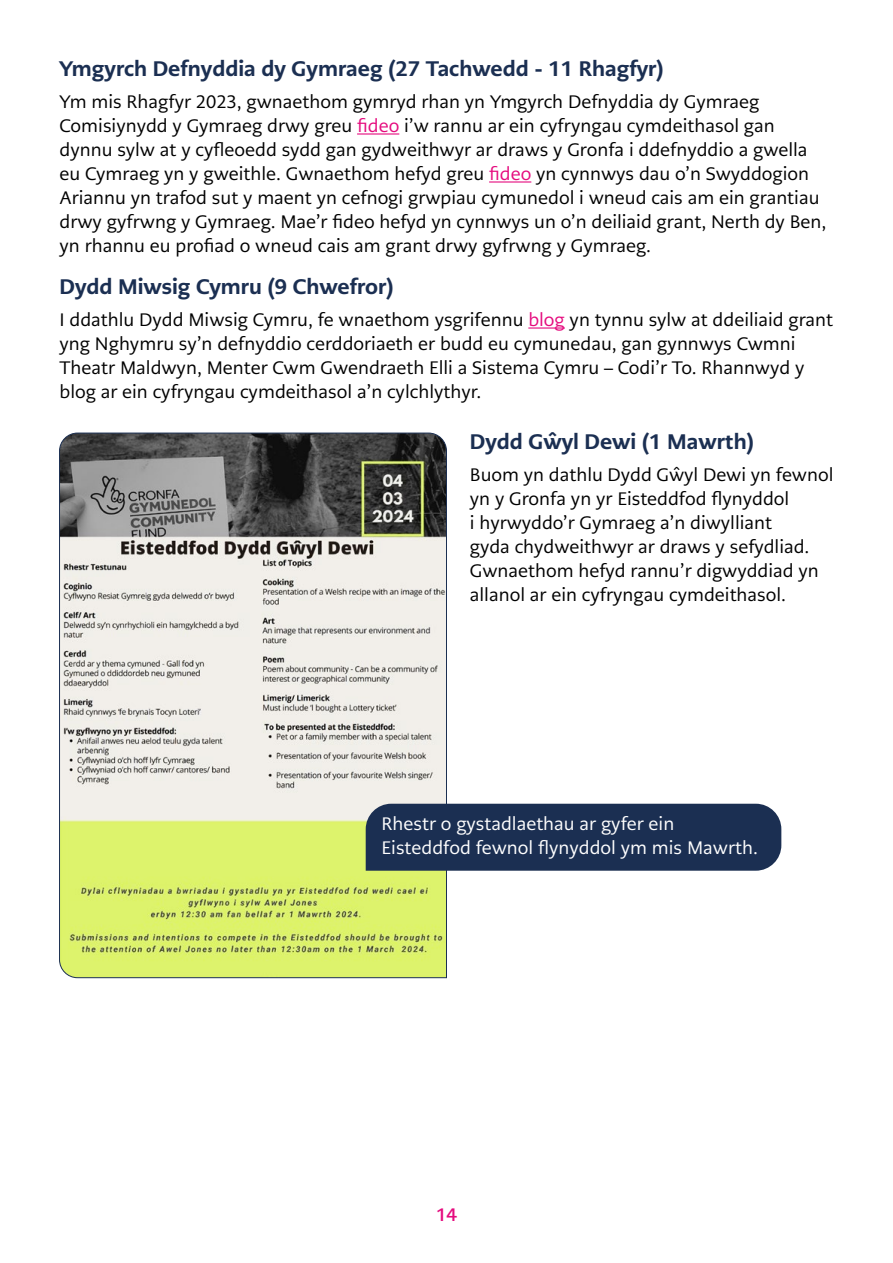
<style>
.page{position:relative;width:893px;height:1263px;background:#fff}
.page>*{position:absolute;margin:0;border:0;box-sizing:border-box;transform-origin:0 0}
.H3__Page_heading{font:800 21px "PMN Caecilia Sans Text";color:#1b2f52}
.Body{font:18px/24px "PMN Caecilia Sans Text";color:#000}
.Body-2{font:18px/24px "PMN Caecilia Sans Text";color:#fff}
.t1{font:700 18px "PMN Caecilia Sans Text";color:#e50b7e}
.s1{color:#e50b7e}
</style>
<div class="page">
<hr style="left:357px;top:133px;width:42px;height:2px;background:#e50b7e">
<hr style="left:489px;top:181px;width:42px;height:2px;background:#e50b7e">
<hr style="left:528px;top:327px;width:37px;height:2px;background:#e50b7e">
<svg style="left:59px;top:432px;width:388px;height:546px"></svg>
<div style="left:366px;top:804px;width:415px;height:67px;background:#1b2f52"></div>
<h3 class="H3__Page_heading" style="left:60px;top:54px;width:606px">Ymgyrch Defnyddia dy Gymraeg (27 Tachwedd - 11 Rhagfyr)</h3>
<p class="Body" style="left:60px;top:90px;width:768px">Ym mis Rhagfyr 2023, gwnaethom gymryd rhan yn Ymgyrch Defnyddia dy Gymraeg Comisiynydd y Gymraeg drwy greu <span class="s1">fideo</span> i’w rannu ar ein cyfryngau cymdeithasol gan dynnu sylw at y cyfleoedd sydd gan gydweithwyr ar draws y Gronfa i ddefnyddio a gwella eu Cymraeg yn y gweithle. Gwnaethom hefyd greu <span class="s1">fideo</span> yn cynnwys dau o’n Swyddogion Ariannu yn trafod sut y maent yn cefnogi grwpiau cymunedol i wneud cais am ein grantiau drwy gyfrwng y Gymraeg. Mae’r fideo hefyd yn cynnwys un o’n deiliaid grant, Nerth dy Ben, yn rhannu eu profiad o wneud cais am grant drwy gyfrwng y Gymraeg.</p>
<h3 class="H3__Page_heading" style="left:60px;top:272px;width:336px">Dydd Miwsig Cymru (9 Chwefror)</h3>
<p class="Body" style="left:60px;top:308px;width:775px">I ddathlu Dydd Miwsig Cymru, fe wnaethom ysgrifennu <span class="s1">blog</span> yn tynnu sylw at ddeiliaid grant yng Nghymru sy’n defnyddio cerddoriaeth er budd eu cymunedau, gan gynnwys Cwmni Theatr Maldwyn, Menter Cwm Gwendraeth Elli a Sistema Cymru – Codi’r To. Rhannwyd y blog ar ein cyfryngau cymdeithasol a’n cylchlythyr.</p>
<h3 class="H3__Page_heading" style="left:470px;top:427px;width:286px">Dydd Gŵyl Dewi (1 Mawrth)</h3>
<p class="Body" style="left:470px;top:463px;width:365px">Buom yn dathlu Dydd Gŵyl Dewi yn fewnol yn y Gronfa yn yr Eisteddfod flynyddol<br>i hyrwyddo’r Gymraeg a’n diwylliant<br>gyda chydweithwyr ar draws y sefydliad.<br>Gwnaethom hefyd rannu’r digwyddiad yn allanol ar ein cyfryngau cymdeithasol.</p>
<p class="Body-2" style="left:382px;top:812px;width:378px">Rhestr o gystadlaethau ar gyfer ein<br>Eisteddfod fewnol flynyddol ym mis Mawrth.</p>
<p class="t1" style="left:436px;top:1203px;width:22px">14</p>
</div>
